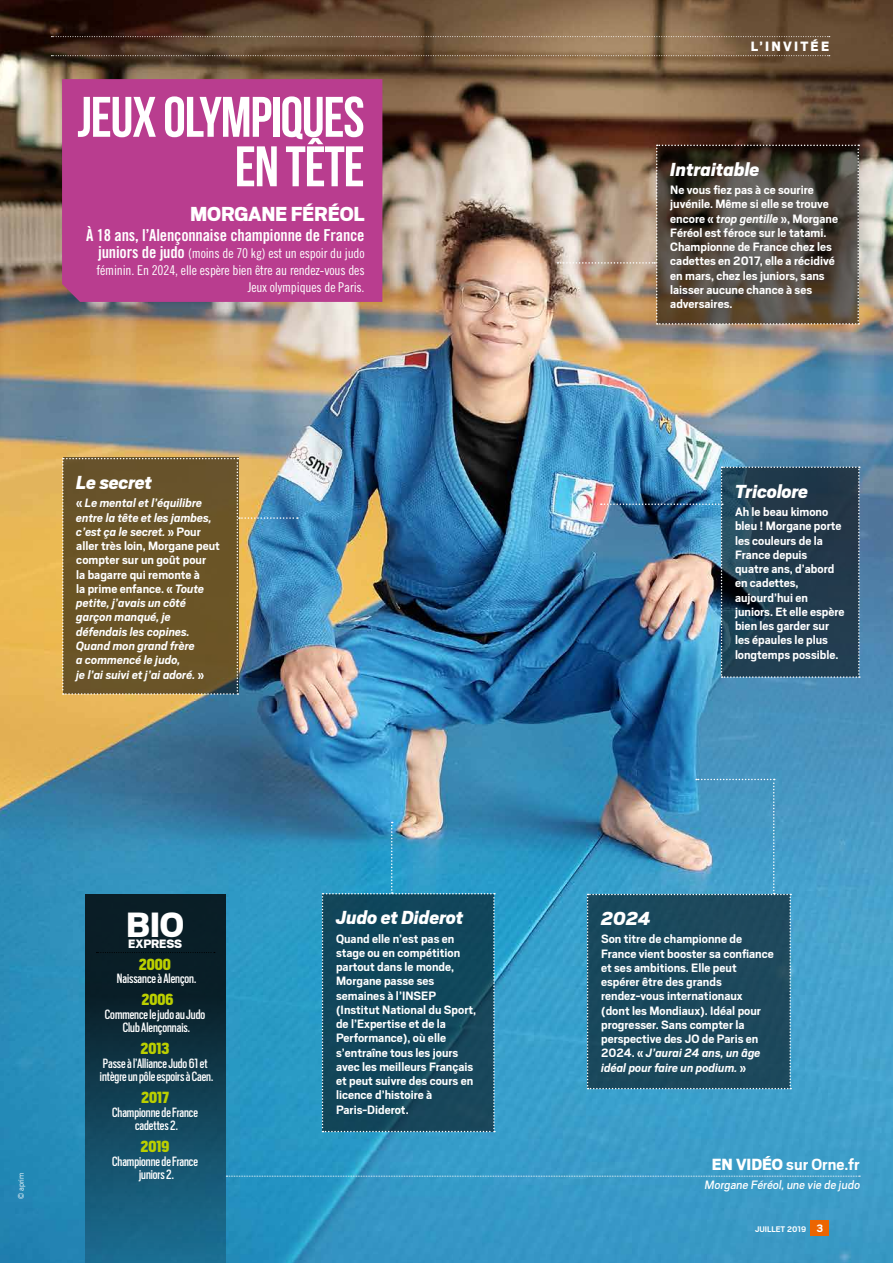
<style>
.page{position:relative;width:893px;height:1263px;background:#fff}
.page>*{position:absolute;margin:0;border:0;box-sizing:border-box;transform-origin:0 0}
.t1{font:700 57px/49.5px "Bebas Neue";letter-spacing:-.02em;color:#fff;text-align:right}
.t2{font:900 39px "Scout";color:#fff}
.t3{font:900 22.5px "Scout";letter-spacing:-.01em;color:#fff}
.t4{font:italic 900 21px "Scout";color:#fff}
.t5{font:900 18px "Scout Cond";color:#bbcf00}
.t6{font:700 18px "Scout";color:#fff}
.t7{font:16.5px "Trade Gothic Bold Cond Twenty";letter-spacing:-.01em;color:#fff}
.t8{font:15px/13.5px "Scout Cond";color:#fff;text-align:center}
.t9{font:900 15px "Scout";letter-spacing:.15em;color:#fff}
.t10{font:700 13.5px/14.2px "Scout";color:#fff}
.t11{font:italic 700 13.5px/14.2px "Scout";color:#fff}
.t12{font:13.5px/17.2px "Trade Gothic Cond Eighteen";letter-spacing:-.01em;color:#fff;text-align:right}
.t13{font:13.5px "Scout";color:#fff}
.t14{font:900 13.5px "Scout";letter-spacing:-.01em;color:#fff}
.t15{font:700 9px "Scout";color:#fff}
.t16{font:300 9px "Scout";color:#fff}
.s1{font-family:"Trade Gothic Bold Cond Twenty";font-size:16.5px}
.s2{font-style:normal}
.s3{font-style:italic}
.s4{font-weight:900}
.s5{font-size:12px}
</style>
<div class="page">
<img style="left:0;top:0;width:893px;height:1263px">
<div style="left:62px;top:79px;width:320px;height:223px;background:#b93d8f"></div>
<svg style="left:85px;top:894px;width:141px;height:369px;background:#103d50"></svg>
<svg style="left:96px;top:952px;width:119px;height:1px"></svg>
<svg style="left:51px;top:36px;width:779px;height:1px"></svg>
<svg style="left:51px;top:55px;width:779px;height:1px"></svg>
<img style="left:557px;top:145px;width:302px;height:180px">
<svg style="left:322px;top:822px;width:173px;height:310px;background:#1c5a74"></svg>
<svg style="left:62px;top:458px;width:236px;height:237px;background:#6d6444"></svg>
<svg style="left:587px;top:779px;width:204px;height:310px;background:#33677f"></svg>
<img style="left:601px;top:466px;width:259px;height:212px">
<svg style="left:226px;top:1176px;width:634px;height:1px"></svg>
<div style="left:810px;top:1220px;width:19px;height:16px;background:#ec6500"></div>
<h1 class="t1" style="left:77px;top:92px;width:289px">JEUX OLYMPIQUES<br>EN TÊTE</h1>
<h3 class="t3" style="left:190px;top:200px;width:176px">MORGANE FÉRÉOL</h3>
<p class="t7" style="left:86px;top:225px;width:280px">À 18 ans, l’Alençonnaise championne de France</p>
<p class="t12" style="left:96px;top:244px;width:270px"><span class="s1">juniors de judo</span> (moins de 70 kg) est un espoir du judo féminin. En 2024, elle espère bien être au rendez-vous des<br>Jeux olympiques de Paris.</p>
<h3 class="t4" style="left:76px;top:469px;width:77px">Le secret</h3>
<p class="t11" style="left:76px;top:495px;width:145px"><span class="s2">«</span> Le mental et l’équilibre entre la tête et les jambes, c’est ça le secret. <span class="s2">» Pour aller très loin, Morgane peut compter sur un goût pour<br>la bagarre qui remonte à<br>la prime enfance. «</span> Toute petite, j’avais un côté garçon manqué, je défendais les copines.<br>Quand mon grand frère<br>a commencé le judo,<br>je l’ai suivi et j’ai adoré. <span class="s2">»</span></p>
<p class="t16" style="left:15px;top:1199px;width:27px;rotate:-90deg">© aprim</p>
<h2 class="t2" style="left:126px;top:900px;width:60px">BIO</h2>
<p class="t14" style="left:128px;top:935px;width:55px">EXPRESS</p>
<h3 class="t5" style="left:139px;top:952px;width:33px">2000</h3>
<p class="t8" style="left:117px;top:971px;width:81px">Naissance à Alençon.</p>
<h3 class="t5" style="left:142px;top:988px;width:33px">2006</h3>
<p class="t8" style="left:105px;top:1006px;width:102px">Commence le judo au Judo<br>Club Alençonnais.</p>
<h3 class="t5" style="left:141px;top:1037px;width:30px">2013</h3>
<p class="t8" style="left:100px;top:1055px;width:115px;text-align:left">Passe à l’Alliance Judo 61 et intègre un pôle espoirs à Caen.</p>
<h3 class="t5" style="left:142px;top:1086px;width:29px">2017</h3>
<p class="t8" style="left:112px;top:1104px;width:87px">Championne de France cadettes 2.</p>
<h3 class="t5" style="left:141px;top:1135px;width:30px">2019</h3>
<p class="t8" style="left:112px;top:1153px;width:87px">Championne de France juniors 2.</p>
<h3 class="t4" style="left:336px;top:904px;width:129px">Judo et Diderot</h3>
<p class="t10" style="left:336px;top:930px;width:142px">Quand elle n’est pas en stage ou en compétition partout dans le monde,<br>Morgane passe ses semaines à l’INSEP (Institut National du Sport, de l’Expertise et de la<br>Performance), où elle s’entraîne tous les jours avec les meilleurs Français et peut suivre des cours en licence d’histoire à<br>Paris-Diderot.</p>
<p class="t9" style="left:751px;top:37px;width:80px">L’INVITÉE</p>
<h3 class="t4" style="left:670px;top:155px;width:91px">Intraitable</h3>
<p class="t10" style="left:670px;top:182px;width:169px">Ne vous fiez pas à ce sourire juvénile. Même si elle se trouve encore « <span class="s3">trop gentille</span> », Morgane<br>Féréol est féroce sur le tatami.<br>Championne de France chez les cadettes en 2017, elle a récidivé en mars, chez les juniors, sans laisser aucune chance à ses adversaires.</p>
<h3 class="t4" style="left:735px;top:477px;width:75px">Tricolore</h3>
<p class="t10" style="left:735px;top:504px;width:111px">Ah le beau kimono bleu ! Morgane porte les couleurs de la<br>France depuis quatre ans, d’abord en cadettes, aujourd’hui en juniors. Et elle espère bien les garder sur les épaules le plus longtemps possible.</p>
<h3 class="t4" style="left:601px;top:905px;width:51px">2024</h3>
<p class="t10" style="left:601px;top:931px;width:174px">Son titre de championne de<br>France vient booster sa confiance et ses ambitions. Elle peut espérer être des grands rendez-vous internationaux (dont les Mondiaux). Idéal pour progresser. Sans compter la perspective des JO de Paris en<br>2024. « <span class="s3">J’aurai 24 ans, un âge idéal pour faire un podium.</span> »</p>
<h3 class="t6" style="left:712px;top:1153px;width:149px"><span class="s4">EN VIDÉO</span> sur Orne.fr</h3>
<p class="t13" style="left:704px;top:1176px;width:159px">Morgane Féréol,une vie de judo</p>
<p class="t15" style="left:755px;top:1224px;width:70px">JUILLET 2019 <span class="s5">3</span></p>
</div>
